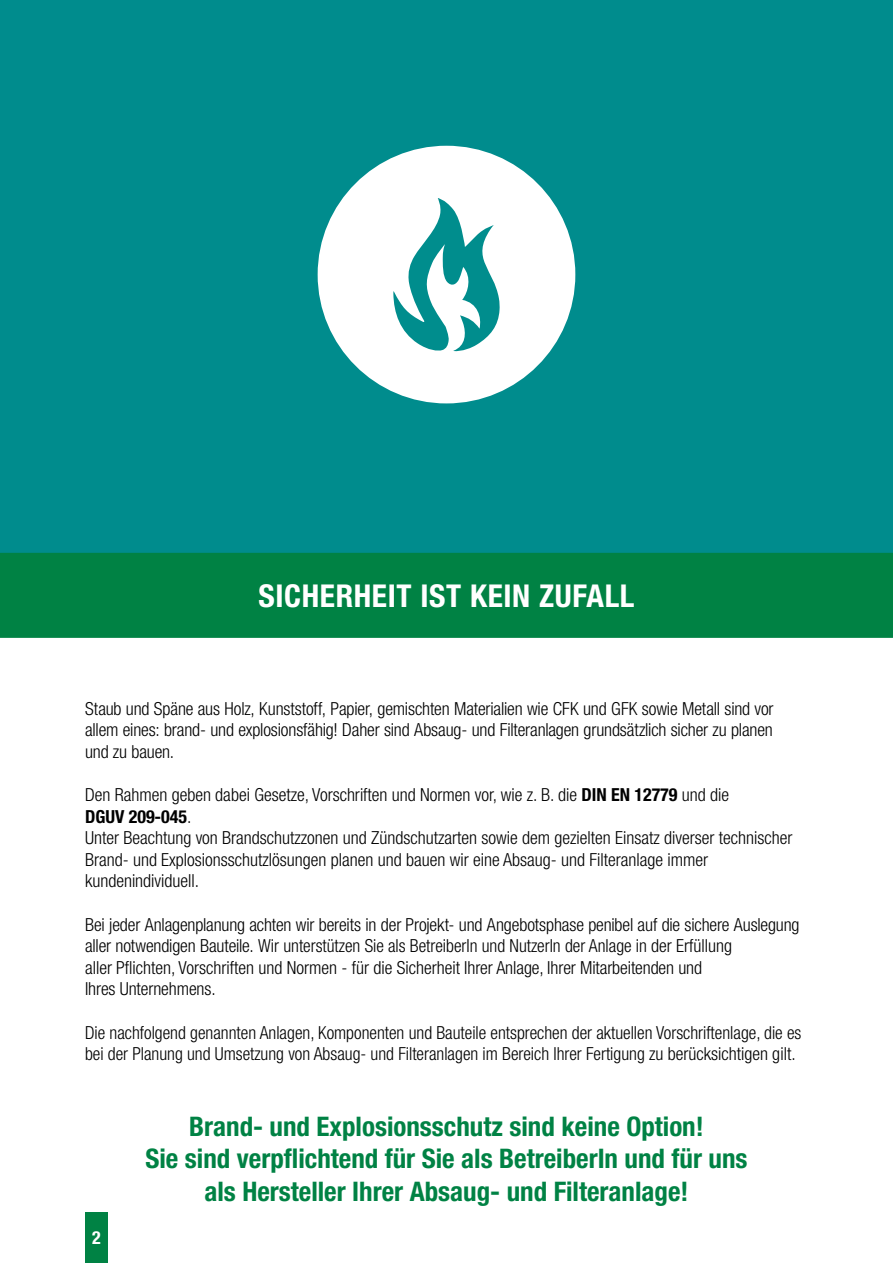
<style>
.page{position:relative;width:893px;height:1263px;background:#fff}
.page>*{position:absolute;margin:0;border:0;box-sizing:border-box;transform-origin:0 0}
.t1{font:700 condensed 31.5px "Helvetica Neue LT Pro";letter-spacing:.02em;color:#fff}
.t2{font:700 condensed 27px/32.4px "Helvetica Neue LT Pro";color:#008244;text-align:center}
.t3{font:300 condensed 18px/21.6px "Helvetica Neue LT Pro";color:#000}
.t4{font:700 condensed 18px "Helvetica Neue LT Pro";color:#fff}
.s1{font-weight:700}
</style>
<div class="page">
<div style="left:0;top:0;width:893px;height:568px;background:#008c8d"></div>
<div style="left:318px;top:146px;width:257px;height:257px;background:#fff;border-radius:50%"></div>
<svg style="left:393px;top:198px;width:107px;height:154px"></svg>
<div style="left:0;top:553px;width:893px;height:85px;background:#008244"></div>
<div style="left:85px;top:1212px;width:23px;height:51px;background:#008244"></div>
<h1 class="t1" style="left:258px;top:576px;width:377px">SICHERHEIT IST KEIN ZUFALL</h1>
<p class="t3" style="left:85px;top:697px;width:690px;text-align:justify">Staub und Späne aus Holz, Kunststoff, Papier, gemischten Materialien wie CFK und GFK sowie Metall sind vor allem eines: brand- und explosionsfähig! Daher sind Absaug- und Filteranlagen grundsätzlich sicher zu planen und zu bauen.</p>
<p class="t3" style="left:85px;top:784px;width:709px">Den Rahmen geben dabei Gesetze, Vorschriften und Normen vor, wie z. B. die <span class="s1">DIN EN 12779</span> und die<br><span class="s1">DGUV 209-045</span>.<br>Unter Beachtung von Brandschutzzonen und Zündschutzarten sowie dem gezielten Einsatz diverser technischer Brand- und Explosionsschutzlösungen planen und bauen wir eine Absaug- und Filteranlage immer kundenindividuell.</p>
<p class="t3" style="left:85px;top:913px;width:716px">Bei jeder Anlagenplanung achten wir bereits in der Projekt- und Angebotsphase penibel auf die sichere Auslegung aller notwendigen Bauteile. Wir unterstützen Sie als BetreiberIn und NutzerIn der Anlage in der Erfüllung<br>aller Pflichten, Vorschriften und Normen - für die Sicherheit Ihrer Anlage, Ihrer Mitarbeitenden und<br>Ihres Unternehmens.</p>
<p class="t3" style="left:85px;top:1021px;width:718px">Die nachfolgend genannten Anlagen, Komponenten und Bauteile entsprechen der aktuellen Vorschriftenlage, die es bei der Planung und Umsetzung von Absaug- und Filteranlagen im Bereich Ihrer Fertigung zu berücksichtigen gilt.</p>
<p class="t4" style="left:92px;top:1227px;width:10px">2</p>
<h2 class="t2" style="left:145px;top:1110px;width:604px">Brand- und Explosionsschutz sind keine Option!<br>Sie sind verpflichtend für Sie als BetreiberIn und für uns als Hersteller Ihrer Absaug- und Filteranlage!</h2>
</div>
